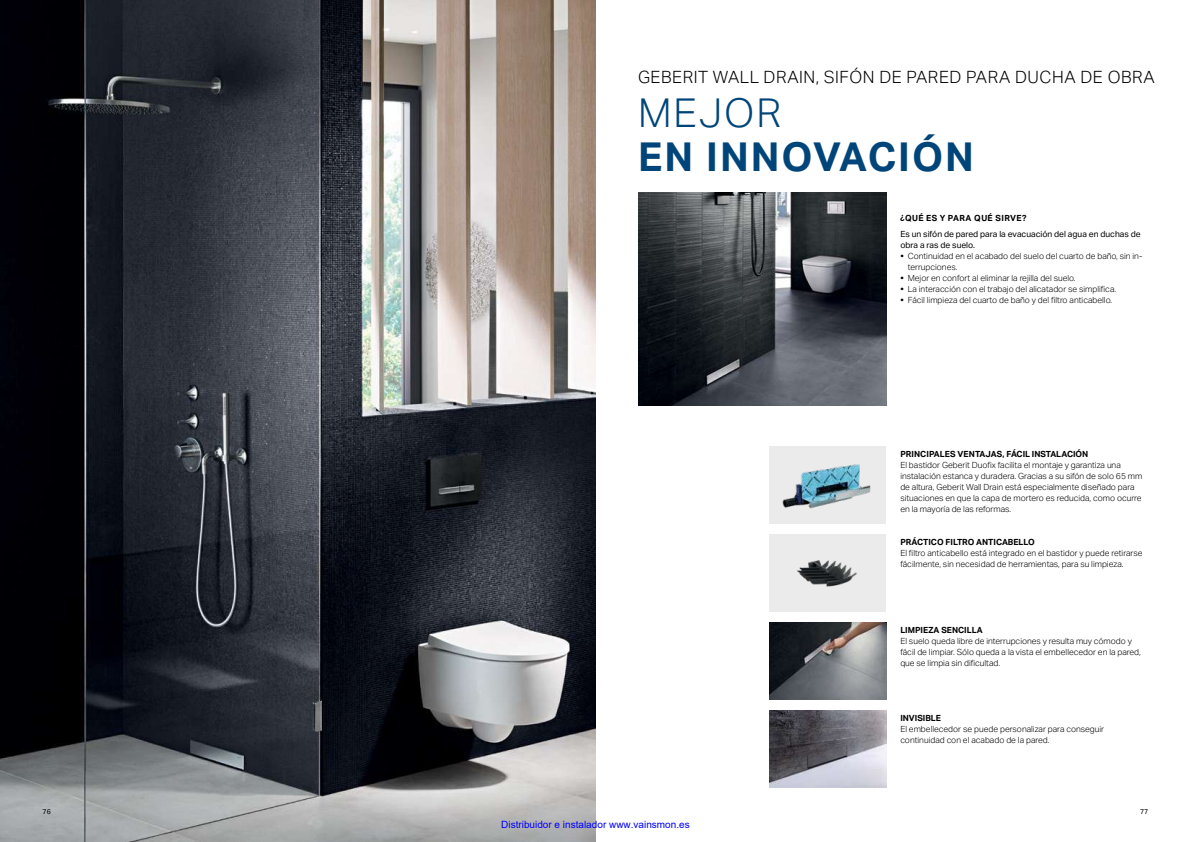
<style>
.page{position:relative;width:1191px;height:842px;background:#fff}
.page>*{position:absolute;margin:0;border:0;box-sizing:border-box;transform-origin:0 0}
.t1{font:700 40px "Aktiv Grotesk Geberit";letter-spacing:.05em;color:#004579}
.t2{font:300 40px "Aktiv Grotesk Geberit";letter-spacing:.05em;color:#004579}
.t3{font:300 17px "Aktiv Grotesk Geberit";letter-spacing:.03em;color:#000}
.t4{font:10px "Arial";color:#00f}
.t5{font:300 8.5px/11px "Aktiv Grotesk Geberit";color:#000}
.t6{font:700 8.5px "Aktiv Grotesk Geberit";color:#000}
.t7{font:8.5px/11px "Aktiv Grotesk Geberit";color:#000}
.t8{font:700 8.5px "Aktiv Grotesk Geberit";letter-spacing:.05em;color:#000}
.t9{font:7px "Aktiv Grotesk Geberit";color:#000}
.s1{font-weight:700}
</style>
<div class="page">
<img style="left:0;top:0;width:595px;height:842px">
<img style="left:638px;top:192px;width:248px;height:213px">
<div style="left:769px;top:446px;width:117px;height:77px;background:#ebebec"></div>
<img style="left:782px;top:464px;width:89px;height:45px">
<div style="left:769px;top:534px;width:117px;height:77px;background:#ebebec"></div>
<img style="left:797px;top:560px;width:60px;height:27px">
<img style="left:769px;top:622px;width:117px;height:77px">
<img style="left:769px;top:710px;width:117px;height:77px">
<h2 class="t3" style="left:638px;top:68px;width:518px">GEBERIT WALL DRAIN, SIFÓN DE PARED PARA DUCHA DE OBRA</h2>
<h1 class="t2" style="left:638px;top:90px;width:145px">MEJOR</h1>
<h1 class="t1" style="left:638px;top:132px;width:337px">EN INNOVACIÓN</h1>
<p class="t8" style="left:900px;top:213px;width:128px">¿QUÉ ES Y PARA QUÉ SIRVE?</p>
<p class="t7" style="left:900px;top:229px;width:242px">Es un sifón de pared para la evacuación del agua en duchas de obra a ras de suelo.</p>
<p class="t5" style="left:907px;top:251px;width:236px;text-indent:-7px"><span class="s1">•</span> Continuidad en el acabado del suelo del cuarto de baño, sin in&shy;terrupciones.</p>
<p class="t5" style="left:900px;top:273px;width:177px"><span class="s1">•</span> Mejor en confort al eliminar la rejilla del suelo.</p>
<p class="t5" style="left:900px;top:284px;width:217px"><span class="s1">•</span> La interacción con el trabajo del alicatador se simplifica.</p>
<p class="t5" style="left:900px;top:295px;width:213px"><span class="s1">•</span> Fácil limpieza del cuarto de baño y del filtro anticabello.</p>
<p class="t6" style="left:900px;top:449px;width:189px">PRINCIPALES VENTAJAS, FÁCIL INSTALACIÓN</p>
<p class="t5" style="left:900px;top:460px;width:244px">El bastidor Geberit Duofix facilita el montaje y garantiza una instalación estanca y duradera. Gracias a su sifón de solo 65 mm de altura, Geberit Wall Drain está especialmente diseñado para situaciones en que la capa de mortero es reducida, como ocurre en la mayoría de las reformas.</p>
<p class="t6" style="left:900px;top:537px;width:136px">PRÁCTICO FILTRO ANTICABELLO</p>
<p class="t5" style="left:900px;top:548px;width:244px">El filtro anticabello está integrado en el bastidor y puede retirarse fácilmente, sin necesidad de herramientas, para su limpieza.</p>
<p class="t6" style="left:900px;top:625px;width:84px">LIMPIEZA SENCILLA</p>
<p class="t5" style="left:900px;top:636px;width:242px">El suelo queda libre de interrupciones y resulta muy cómodo y fácil de limpiar. Sólo queda a la vista el embellecedor en la pared, que se limpia sin dificultad.</p>
<p class="t6" style="left:900px;top:713px;width:42px">INVISIBLE</p>
<p class="t5" style="left:900px;top:724px;width:205px">El embellecedor se puede personalizar para conseguir continuidad con el acabado de la pared.</p>
<p class="t9" style="left:43px;top:807px;width:10px">76</p>
<p class="t9" style="left:1140px;top:807px;width:10px">77</p>
<p class="t4" style="left:501px;top:818px;width:190px">Distribuidor e instalador www.vainsmon.es</p>
</div>
